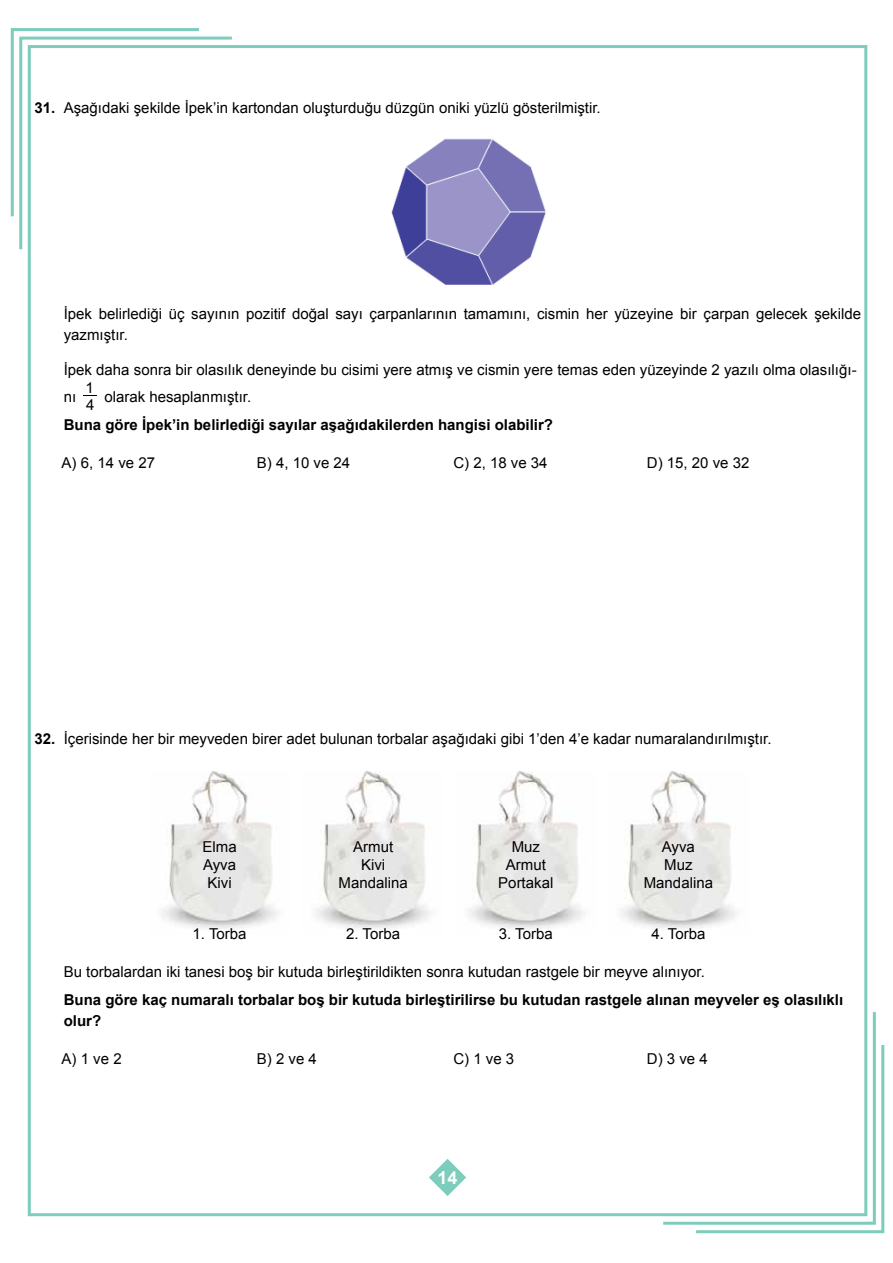
<style>
.page{position:relative;width:893px;height:1263px;background:#fff}
.page>*{position:absolute;margin:0;border:0;box-sizing:border-box;transform-origin:0 0}
.t1{font:700 18px "Arial";color:#fff}
.t2{font:15px/18px "Arial";color:#000;text-align:center}
.t3{font:700 15px/21px "Arial";color:#000}
.s1{font-weight:700}
</style>
<div class="page">
<svg style="left:19px;top:36px;width:216px;height:216px"></svg>
<svg style="left:10px;top:28px;width:192px;height:191px"></svg>
<svg style="left:660px;top:1009px;width:216px;height:216px"></svg>
<svg style="left:693px;top:1042px;width:192px;height:192px"></svg>
<svg style="left:429px;top:1159px;width:37px;height:37px"></svg>
<img style="left:391px;top:138px;width:155px;height:147px">
<img style="left:162px;top:771px;width:116px;height:158px">
<img style="left:316px;top:771px;width:116px;height:158px">
<img style="left:469px;top:771px;width:116px;height:158px">
<img style="left:621px;top:771px;width:116px;height:158px">
<p class="t2" style="left:35px;top:99px;width:568px"><span class="s1">31.</span> Aşağıdaki şekilde İpek’in kartondan oluşturduğu düzgün oniki yüzlü gösterilmiştir.</p>
<p class="t2" style="left:64px;top:303px;width:799px;line-height:21px;text-align:left">İpek belirlediği üç sayının pozitif doğal sayı çarpanlarının tamamını, cismin her yüzeyine bir çarpan gelecek şekilde yazmıştır.</p>
<p class="t2" style="left:64px;top:357px;width:794px;line-height:27px;text-align:left">İpek daha sonra bir olasılık deneyinde bu cisimi yere atmış ve cismin yere temas eden yüzeyinde 2 yazılı olma olasılığı&shy;nı</p>
<p class="t2" style="left:86px;top:396px;width:10px">4</p>
<p class="t2" style="left:85px;top:379px;width:10px">1</p>
<p class="t2" style="left:104px;top:388px;width:148px">olarak hesaplanmıştır.</p>
<p class="t3" style="left:64px;top:414px;width:491px">Buna göre İpek’in belirlediği sayılar aşağıdakilerden hangisi olabilir?</p>
<p class="t2" style="left:62px;top:453px;width:95px">A) 6, 14 ve 27</p>
<p class="t2" style="left:257px;top:453px;width:95px">B) 4, 10 ve 24</p>
<p class="t2" style="left:453px;top:453px;width:96px">C) 2, 18 ve 34</p>
<p class="t2" style="left:647px;top:453px;width:104px">D) 15, 20 ve 32</p>
<p class="t2" style="left:35px;top:730px;width:739px"><span class="s1">32.</span> İçerisinde her bir meyveden birer adet bulunan torbalar aşağıdaki gibi 1’den 4’e kadar numaralandırılmıştır.</p>
<p class="t2" style="left:202px;top:838px;width:36px;text-align:justify">Elma Ayva Kivi</p>
<p class="t2" style="left:339px;top:838px;width:71px">Armut<br>Kivi<br>Mandalina</p>
<p class="t2" style="left:498px;top:838px;width:57px">Muz<br>Armut<br>Portakal</p>
<p class="t2" style="left:644px;top:838px;width:71px">Ayva<br>Muz<br>Mandalina</p>
<p class="t2" style="left:193px;top:925px;width:55px">1. Torba</p>
<p class="t2" style="left:346px;top:925px;width:55px">2. Torba</p>
<p class="t2" style="left:499px;top:925px;width:55px">3. Torba</p>
<p class="t2" style="left:651px;top:925px;width:55px">4. Torba</p>
<p class="t2" style="left:64px;top:963px;width:643px">Bu torbalardan iki tanesi boş bir kutuda birleştirildikten sonra kutudan rastgele bir meyve alınıyor.</p>
<p class="t3" style="left:64px;top:989px;width:781px">Buna göre kaç numaralı torbalar boş bir kutuda birleştirilirse bu kutudan rastgele alınan meyveler eş olasılıklı olur?</p>
<p class="t2" style="left:62px;top:1049px;width:62px">A) 1 ve 2</p>
<p class="t2" style="left:257px;top:1049px;width:62px">B) 2 ve 4</p>
<p class="t2" style="left:453px;top:1049px;width:62px">C) 1 ve 3</p>
<p class="t2" style="left:647px;top:1049px;width:62px">D) 3 ve 4</p>
<p class="t1" style="left:438px;top:1166px;width:22px">14</p>
</div>
